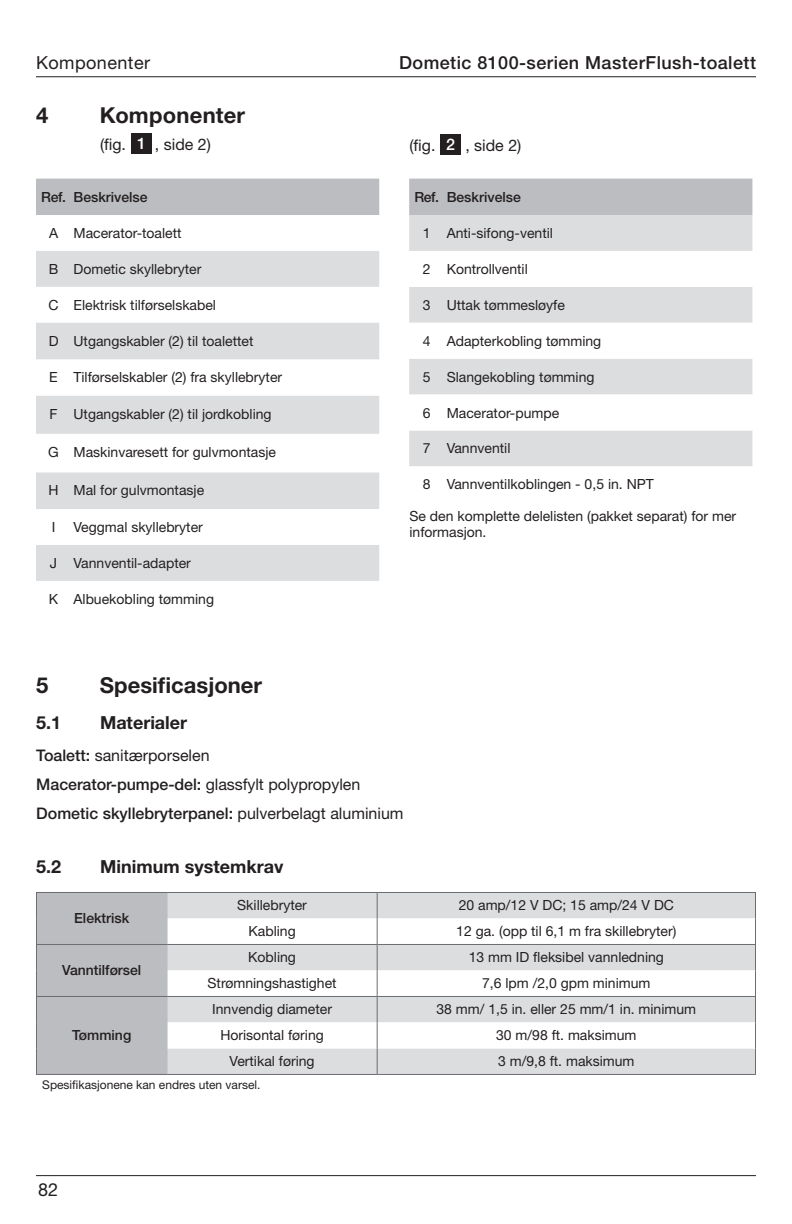
<style>
.page{position:relative;width:792px;height:1224px;background:#fff}
.page>*{position:absolute;margin:0;border:0;box-sizing:border-box;transform-origin:0 0}
.t1{font:700 22px "Helvetica Neue LT Std";color:#231f20}
.t2{font:500 18px "Helvetica Neue LT Std";letter-spacing:.025em;color:#231f20}
.t3{font:700 18px "Helvetica Neue LT Std";color:#231f20}
.t4{font:18px "Helvetica Neue LT Std";letter-spacing:.025em;color:#231f20}
.t5{font:16px "Helvetica Neue LT Std";color:#231f20}
.t6{font:500 16px "Helvetica Neue LT Std";color:#231f20}
.t7{font:500 16px "Helvetica Neue LT Std";color:#fff}
.t8{font:14px/16.8px "Helvetica Neue LT Std";color:#231f20}
.t9{font:500 14px "Helvetica Neue LT Std";color:#231f20}
.t10{font:12px "Helvetica Neue LT Std";color:#231f20}
.s1{font-weight:500}
.s2{font-weight:400}
</style>
<div class="page">
<hr style="left:36px;top:1175px;width:720px;height:1px;background:#231f20">
<hr style="left:36px;top:76px;width:720px;height:1px;background:#231f20">
<div style="left:131px;top:133px;width:21px;height:21px;background:#231f20"></div>
<div style="left:36px;top:179px;width:343px;height:36px;background:#bcbdc0"></div>
<svg style="left:36px;top:251px;width:343px;height:330px;fill:#dcdddf"></svg>
<div style="left:409px;top:179px;width:343px;height:36px;background:#bcbdc0"></div>
<div style="left:409px;top:215px;width:343px;height:36px;background:#dcdddf"></div>
<svg style="left:409px;top:287px;width:343px;height:179px;fill:#dcdddf"></svg>
<div style="left:440px;top:134px;width:21px;height:21px;background:#231f20"></div>
<div style="left:168px;top:893px;width:587px;height:25px;background:#dcdddf"></div>
<svg style="left:168px;top:918px;width:587px;height:156px"></svg>
<hr style="left:36px;top:1074px;width:131px;height:1px;background:#6c6d70">
<hr style="left:167px;top:892px;width:210px;height:1px;background:#6c6d70">
<hr style="left:377px;top:892px;width:379px;height:1px;background:#6c6d70">
<hr style="left:167px;top:944px;width:210px;height:1px;background:#6c6d70">
<hr style="left:377px;top:944px;width:379px;height:1px;background:#6c6d70">
<hr style="left:167px;top:996px;width:210px;height:1px;background:#6c6d70">
<hr style="left:377px;top:996px;width:379px;height:1px;background:#6c6d70">
<svg style="left:377px;top:893px;width:1px;height:181px"></svg>
<svg style="left:755px;top:893px;width:1px;height:181px"></svg>
<hr style="left:167px;top:1074px;width:210px;height:1px;background:#6c6d70">
<hr style="left:377px;top:1074px;width:379px;height:1px;background:#6c6d70">
<div style="left:36px;top:892px;width:132px;height:182px;background:#bcbdc0"></div>
<p class="t4" style="left:36px;top:52px;width:116px">Komponenter</p>
<p class="t2" style="left:399px;top:52px;width:358px">Dometic 8100-serien MasterFlush-toalett</p>
<p class="t1" style="left:36px;top:102px;width:14px">4</p>
<p class="t1" style="left:100px;top:102px;width:147px">Komponenter</p>
<p class="t5" style="left:100px;top:135px;width:25px">(fig.</p>
<p class="t7" style="left:137px;top:134px;width:10px">1</p>
<p class="t5" style="left:155px;top:135px;width:58px">, side 2)</p>
<p class="t9" style="left:41px;top:188px;width:26px">Ref.</p>
<p class="t9" style="left:74px;top:188px;width:76px">Beskrivelse</p>
<p class="t8" style="left:49px;top:224px;width:11px">A</p>
<p class="t8" style="left:74px;top:224px;width:110px">Macerator-toalett</p>
<p class="t8" style="left:49px;top:260px;width:11px">B</p>
<p class="t8" style="left:74px;top:260px;width:129px">Dometic skyllebryter</p>
<p class="t8" style="left:49px;top:296px;width:12px">C</p>
<p class="t8" style="left:74px;top:296px;width:144px">Elektrisk tilførselskabel</p>
<p class="t8" style="left:49px;top:332px;width:11px">D</p>
<p class="t8" style="left:74px;top:332px;width:181px">Utgangskabler (2) til toalettet</p>
<p class="t8" style="left:49px;top:369px;width:10px">E</p>
<p class="t8" style="left:74px;top:369px;width:210px">Tilførselskabler (2) fra skyllebryter</p>
<p class="t8" style="left:50px;top:405px;width:10px">F</p>
<p class="t8" style="left:74px;top:405px;width:200px">Utgangskabler (2) til jordkobling</p>
<p class="t8" style="left:48px;top:443px;width:12px">G</p>
<p class="t8" style="left:74px;top:443px;width:204px">Maskinvaresett for gulvmontasje</p>
<p class="t8" style="left:49px;top:482px;width:12px">H</p>
<p class="t8" style="left:74px;top:482px;width:132px">Mal for gulvmontasje</p>
<p class="t8" style="left:52px;top:518px;width:5px">I</p>
<p class="t8" style="left:74px;top:518px;width:131px">Veggmal skyllebryter</p>
<p class="t8" style="left:50px;top:554px;width:9px">J</p>
<p class="t8" style="left:74px;top:554px;width:119px">Vannventil-adapter</p>
<p class="t8" style="left:49px;top:590px;width:11px">K</p>
<p class="t8" style="left:74px;top:590px;width:142px">Albuekobling tømming</p>
<p class="t5" style="left:410px;top:135px;width:25px">(fig.</p>
<p class="t7" style="left:446px;top:135px;width:10px">2</p>
<p class="t5" style="left:465px;top:135px;width:58px">, side 2)</p>
<p class="t9" style="left:414px;top:188px;width:26px">Ref.</p>
<p class="t9" style="left:447px;top:188px;width:76px">Beskrivelse</p>
<p class="t8" style="left:423px;top:224px;width:9px">1</p>
<p class="t8" style="left:447px;top:224px;width:108px">Anti-sifong-ventil</p>
<p class="t8" style="left:423px;top:260px;width:9px">2</p>
<p class="t8" style="left:447px;top:260px;width:83px">Kontrollventil</p>
<p class="t8" style="left:423px;top:296px;width:9px">3</p>
<p class="t8" style="left:447px;top:296px;width:120px">Uttak tømmesløyfe</p>
<p class="t8" style="left:423px;top:332px;width:9px">4</p>
<p class="t8" style="left:447px;top:332px;width:156px">Adapterkobling tømming</p>
<p class="t8" style="left:423px;top:368px;width:9px">5</p>
<p class="t8" style="left:447px;top:368px;width:149px">Slangekobling tømming</p>
<p class="t8" style="left:423px;top:404px;width:9px">6</p>
<p class="t8" style="left:447px;top:404px;width:114px">Macerator-pumpe</p>
<p class="t8" style="left:423px;top:440px;width:9px">7</p>
<p class="t8" style="left:447px;top:440px;width:65px">Vannventil</p>
<p class="t8" style="left:423px;top:476px;width:9px">8</p>
<p class="t8" style="left:447px;top:476px;width:209px">Vannventilkoblingen - 0,5 in. NPT</p>
<p class="t8" style="left:410px;top:507px;width:328px">Se den komplette delelisten (pakket separat) for mer informasjon.</p>
<p class="t1" style="left:36px;top:671px;width:14px">5</p>
<p class="t1" style="left:100px;top:671px;width:164px">Spesificasjoner</p>
<p class="t3" style="left:36px;top:711px;width:27px">5.1</p>
<p class="t3" style="left:100px;top:711px;width:89px">Materialer</p>
<p class="t5" style="left:36px;top:746px;width:175px"><span class="s1">Toalett:</span> sanitærporselen</p>
<p class="t5" style="left:36px;top:775px;width:325px"><span class="s1">Macerator-pumpe-del:</span> glassfylt polypropylen</p>
<p class="t6" style="left:36px;top:804px;width:369px">Dometic skyllebryterpanel: <span class="s2">pulverbelagt aluminium</span></p>
<p class="t3" style="left:36px;top:856px;width:27px">5.2</p>
<p class="t3" style="left:100px;top:856px;width:185px">Minimum systemkrav</p>
<p class="t9" style="left:74px;top:910px;width:57px">Elektrisk</p>
<p class="t8" style="left:237px;top:897px;width:71px">Skillebryter</p>
<p class="t8" style="left:459px;top:897px;width:217px">20 amp/12 V DC; 15 amp/24 V DC</p>
<p class="t8" style="left:249px;top:923px;width:49px">Kabling</p>
<p class="t8" style="left:456px;top:923px;width:222px">12 ga. (opp til 6,1 m fra skillebryter)</p>
<p class="t9" style="left:62px;top:962px;width:81px">Vanntilførsel</p>
<p class="t8" style="left:248px;top:949px;width:49px">Kobling</p>
<p class="t8" style="left:469px;top:949px;width:197px">13 mm ID fleksibel vannledning</p>
<p class="t8" style="left:208px;top:975px;width:131px">Strømningshastighet</p>
<p class="t8" style="left:482px;top:975px;width:170px">7,6 lpm /2,0 gpm minimum</p>
<p class="t8" style="left:212px;top:1001px;width:121px">Innvendig diameter</p>
<p class="t8" style="left:436px;top:1001px;width:261px">38 mm/ 1,5 in. eller 25 mm/1 in. minimum</p>
<p class="t8" style="left:220px;top:1027px;width:105px">Horisontal føring</p>
<p class="t8" style="left:496px;top:1027px;width:142px">30 m/98 ft. maksimum</p>
<p class="t8" style="left:230px;top:1053px;width:87px">Vertikal føring</p>
<p class="t8" style="left:498px;top:1053px;width:138px">3 m/9,8 ft. maksimum</p>
<p class="t10" style="left:42px;top:1077px;width:218px">Spesifikasjonene kan endres uten varsel.</p>
<p class="t9" style="left:72px;top:1027px;width:61px">Tømming</p>
<p class="t4" style="left:38px;top:1179px;width:22px">82</p>
</div>
